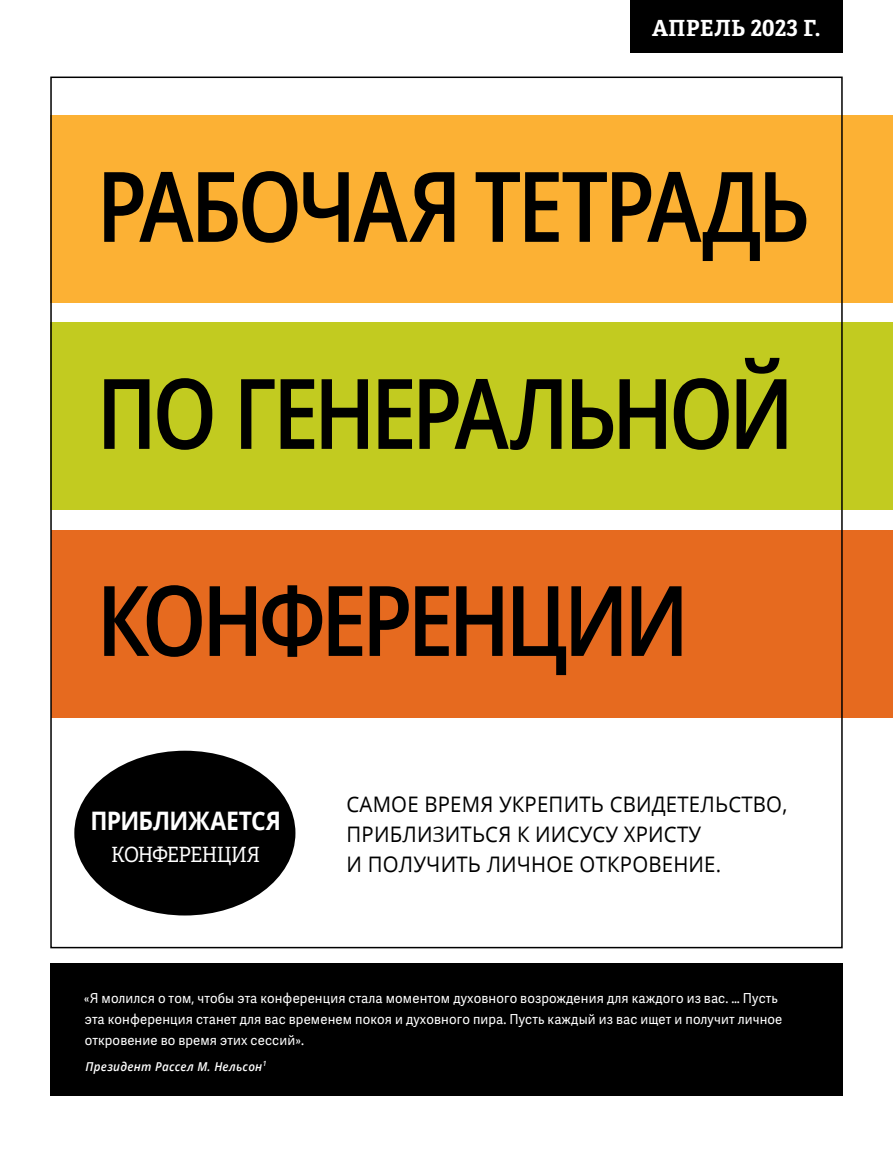
<style>
.page{position:relative;width:893px;height:1161px;background:#fff}
.page>*{position:absolute;margin:0;border:0;box-sizing:border-box;transform-origin:0 0}
.Art__Title{font:600 97.5px/207px "Dots Solid Condlds Lat";letter-spacing:-.05em;color:#000;scale:.92 1}
.Annotation_Title{font:700 25.5px "Dots Solidlds Lat";letter-spacing:-.015em;color:#fff;scale:.9 1}
.Art__Title_Number{font:700 22.2px "Helam Slablds Lat";letter-spacing:.025em;color:#fff;scale:.95 1}
.Annotation{font:21.45px/30px "Dots Solidlds Lat";letter-spacing:.01em;color:#000;scale:.95 1}
.Annotation_Title-2{font:21px "Helam Slablds Lat";letter-spacing:-.045em;color:#fff;scale:.92 1}
.Callout_para{font:13.8px/21px "Helamlds Lat";letter-spacing:.01em;color:#fff;scale:.95 1}
.Callout_citation{font:italic 600 12.3px "Dots Solidlds Lat";letter-spacing:.025em;color:#fff;scale:.95 1}
</style>
<div class="page">
<div style="left:51px;top:530px;width:842px;height:188px;background:#e66a1f"></div>
<div style="left:50px;top:323px;width:843px;height:187px;background:#c2cb20"></div>
<div style="left:50px;top:115px;width:843px;height:187px;background:#fcb134"></div>
<div style="left:74px;top:751px;width:221px;height:164px;background:#000;border-radius:50%"></div>
<div style="left:630px;top:0;width:213px;height:52px;background:#000"></div>
<div style="left:50px;top:963px;width:793px;height:133px;background:#000"></div>
<p class="Art__Title_Number" style="left:652px;top:10px;width:179px">АПРЕЛЬ 2023 Г.</p>
<p class="Art__Title" style="left:97px;top:104px;width:777px">РАБОЧАЯ ТЕТРАДЬ<br>ПО ГЕНЕРАЛЬНОЙ<br>КОНФЕРЕНЦИИ</p>
<p class="Annotation_Title" style="left:90px;top:801px;width:213px">ПРИБЛИЖАЕТСЯ</p>
<p class="Annotation_Title-2" style="left:111px;top:837px;width:163px">КОНФЕРЕНЦИЯ</p>
<p class="Annotation" style="left:347px;top:789px;width:465px">САМОЕ ВРЕМЯ УКРЕПИТЬ СВИДЕТЕЛЬСТВО,<br>ПРИБЛИЗИТЬСЯ К ИИСУСУ ХРИСТУ<br>И ПОЛУЧИТЬ ЛИЧНОЕ ОТКРОВЕНИЕ.</p>
<p class="Callout_para" style="left:84px;top:987px;width:737px">«Я молился о том, чтобы эта конференция стала моментом духовного возрождения для каждого из вас. … Пусть эта конференция станет для вас временем покоя и духовного пира. Пусть каждый из вас ищет и получит личное откровение во время этих сессий».</p>
<p class="Callout_citation" style="left:86px;top:1057px;width:192px">Президент Рассел М. Нельсон<sup>1</sup></p>
</div>
